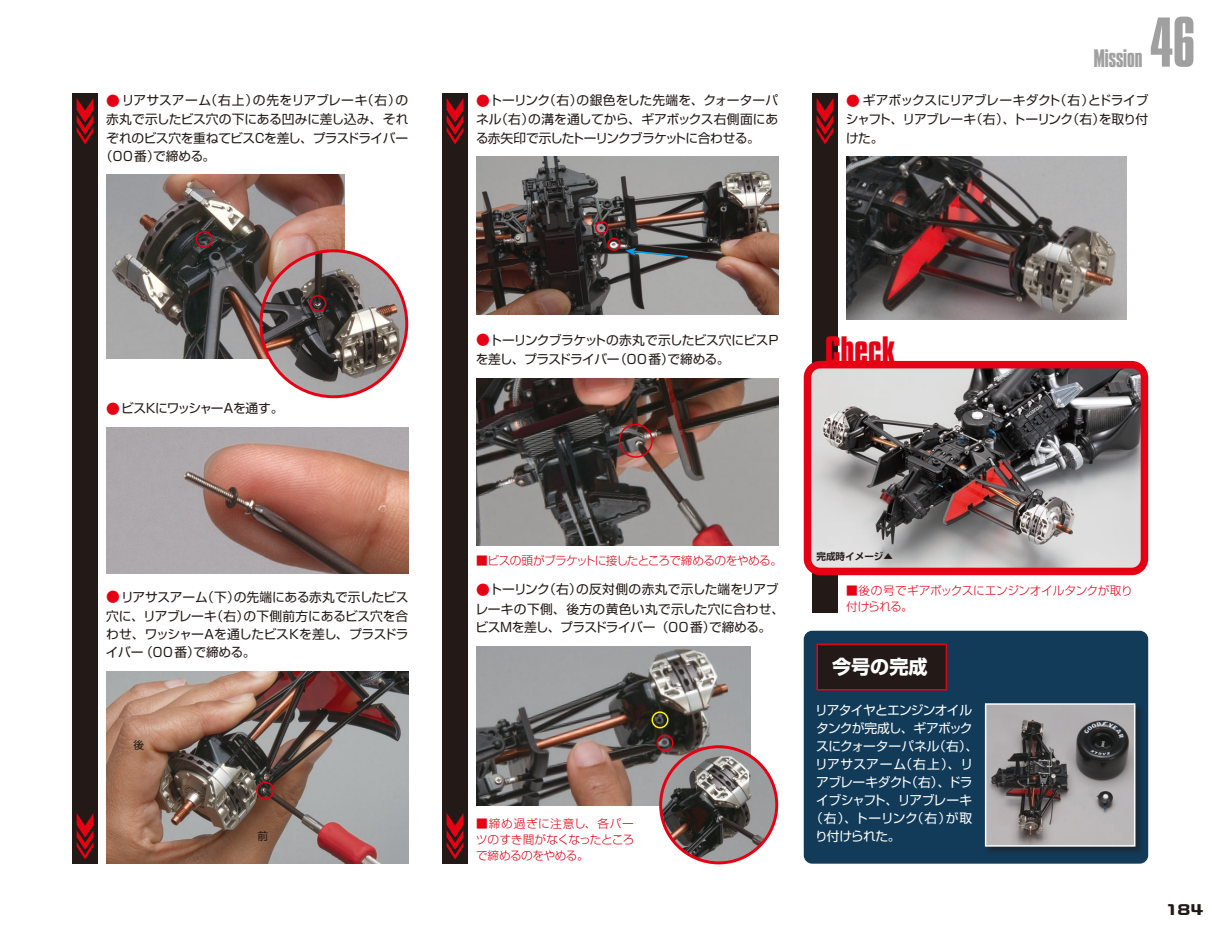
<style>
.page{position:relative;width:1212px;height:936px;background:#fff}
.page>*{position:absolute;margin:0;border:0;box-sizing:border-box;transform-origin:0 0}
.t1{font:61.05px "Press Gothic";color:#a0a0a1}
.t2{font:700 34.05px "Compacta BT";color:#e60013}
.t3{font:21.75px "Press Gothic";color:#a0a0a1}
.t4{font:700 19.2px "Shin Go Pro";color:#fff}
.t5{font:700 13.2px "Ro G San Srf Std";color:#231916;scale:1.25 1}
.t6{font:12.75px/19.6px "Shin Go Pro";letter-spacing:-.03em;color:#231916}
.t7{font:12.75px "Shin Go Pro";letter-spacing:-.045em;color:#fff}
.t8{font:12.75px/19.6px "Shin Go Pro";letter-spacing:-.005em;color:#231916}
.t9{font:12.75px "Shin Go Pro";letter-spacing:-.05em;color:#231916}
.t10{font:12.75px/19.6px "Shin Go Pro";letter-spacing:-.01em;color:#231916}
.t11{font:12.75px/19.6px "Shin Go Pro";letter-spacing:.02em;color:#231916}
.t12{font:12.75px "Shin Go Pro";letter-spacing:-.13em;color:#231916}
.t13{font:12.75px "Shin Go Pro";letter-spacing:-.015em;color:#fff}
.t14{font:12.75px "Shin Go Pro";letter-spacing:.025em;color:#fff}
.t15{font:300 11.7px/15.9px "Shin Go Pro";letter-spacing:-.035em;color:#e60013;text-align:justify}
.t16{font:300 11.7px "Shin Go Pro";letter-spacing:-.055em;color:#e60013}
.t17{font:10.65px "Shin Go Pro";color:#231916}
.t18{font:700 9.6px "Shin Go Pro De";color:#231916}
.s1{font-size:13.8px;color:#e60013}
</style>
<div class="page">
<div style="left:442px;top:94px;width:26px;height:769px;background:#231916"></div>
<div style="left:812px;top:94px;width:26px;height:519px;background:#231916"></div>
<div style="left:804px;top:630px;width:344px;height:233px;background:#113b58;border-radius:9px"></div>
<div style="left:817px;top:644px;width:129px;height:45px;background:#231916"></div>
<div style="left:816px;top:643px;width:131px;height:47px;border:2px solid #e60013"></div>
<div style="left:984px;top:702px;width:160px;height:153px;background:#231916;opacity:.5"></div>
<img style="left:987px;top:705px;width:146px;height:139px">
<div style="left:985px;top:703px;width:150px;height:143px;border:1px solid #fff"></div>
<div style="left:72px;top:94px;width:26px;height:769px;background:#231916"></div>
<svg style="left:77px;top:813px;width:16px;height:46px"></svg>
<svg style="left:447px;top:813px;width:16px;height:46px"></svg>
<svg style="left:447px;top:98px;width:16px;height:46px"></svg>
<svg style="left:77px;top:98px;width:16px;height:46px"></svg>
<svg style="left:816px;top:98px;width:17px;height:46px"></svg>
<img style="left:106px;top:671px;width:302px;height:192px">
<img style="left:846px;top:157px;width:281px;height:162px">
<img style="left:106px;top:427px;width:302px;height:146px">
<img style="left:476px;top:157px;width:302px;height:158px">
<img style="left:106px;top:175px;width:238px;height:183px">
<img style="left:476px;top:378px;width:302px;height:168px">
<img style="left:476px;top:646px;width:274px;height:159px">
<img style="left:261px;top:251px;width:146px;height:146px;border-radius:73px">
<div style="left:259px;top:249px;width:149px;height:149px;border:3px solid #e60013;border-radius:50%"></div>
<img style="left:661px;top:746px;width:116px;height:116px;border-radius:58px">
<div style="left:659px;top:745px;width:119px;height:119px;border:3px solid #e60013;border-radius:50%"></div>
<img style="left:813px;top:370px;width:326px;height:196px">
<div style="left:804px;top:361px;width:344px;height:214px;border:8px solid #e60013;border-radius:13px"></div>
<div style="left:196px;top:231px;width:17px;height:17px;border:2px solid #e60013;border-radius:50%"></div>
<div style="left:309px;top:295px;width:17px;height:17px;border:2px solid #e60013;border-radius:50%"></div>
<div style="left:256px;top:781px;width:18px;height:18px;border:2px solid #e60013;border-radius:50%"></div>
<div style="left:595px;top:221px;width:13px;height:13px;border:2px solid #e60013;border-radius:50%"></div>
<div style="left:607px;top:238px;width:13px;height:13px;border:2px solid #e60013;border-radius:50%"></div>
<div style="left:651px;top:711px;width:17px;height:17px;border:2px solid #fff100;border-radius:50%"></div>
<div style="left:656px;top:734px;width:17px;height:17px;border:2px solid #e60013;border-radius:50%"></div>
<svg style="left:625px;top:248px;width:64px;height:10px"></svg>
<div style="left:619px;top:423px;width:34px;height:35px;border:2px solid #e60013;border-radius:50%"></div>
<p class="t10" style="left:106px;top:89px;width:304px"><span class="s1">●</span>リアサスアーム（右上）の先をリアブレーキ（右）の赤丸で示したビス穴の下にある凹みに差し込み、それ</p>
<p class="t6" style="left:100px;top:127px;width:310px;line-height:18px;text-indent:6px">ぞれのビス穴を重ねてビスＣを差し、プラスドライバー（00番）で締める。</p>
<p class="t12" style="left:106px;top:398px;width:179px"><span class="s1">●</span> ビスＫにワッシャーＡを通す。</p>
<p class="t6" style="left:106px;top:585px;width:304px"><span class="s1">●</span>リアサスアーム（下）の先端にある赤丸で示したビス穴に、リアブレーキ（右）の下側前方にあるビス穴を合</p>
<p class="t6" style="left:106px;top:623px;width:304px;line-height:18.1px">わせ、ワッシャーＡを通したビスＫを差し、プラスドライバー（00番）で締める。</p>
<p class="t17" style="left:133px;top:736px;width:12px">後</p>
<p class="t17" style="left:258px;top:826px;width:12px">前</p>
<p class="t8" style="left:476px;top:89px;width:304px"><span class="s1">●</span>トーリンク（右）の銀色をした先端を、クォーターパネル（右）の溝を通してから、ギアボックス右側面にあ</p>
<p class="t9" style="left:476px;top:127px;width:286px">る赤矢印で示したトーリンクブラケットに合わせる。</p>
<h3 class="t3" style="left:1094px;top:44px;width:50px">Mission</h3>
<h1 class="t1" style="left:1150px;top:3px;width:46px">46</h1>
<p class="t6" style="left:846px;top:89px;width:304px"><span class="s1">●</span> ギアボックスにリアブレーキダクト（右）とドライブシャフト、リアブレーキ（右）、トーリンク（右）を取り付</p>
<p class="t6" style="left:846px;top:126px;width:39px">けた。</p>
<p class="t6" style="left:476px;top:328px;width:305px"><span class="s1">●</span>トーリンクブラケットの赤丸で示したビス穴にビスＰを差し、プラスドライバー（00 番）で締める。</p>
<h2 class="t2" style="left:825px;top:329px;width:72px">Check</h2>
<p class="t16" style="left:476px;top:550px;width:307px">■ビスの頭がブラケットに接したところで締めるのをやめる。</p>
<p class="t11" style="left:475px;top:578px;width:310px"><span class="s1">●</span>トーリンク（右）の反対側の赤丸で示した端をリアブレーキの下側、後方の黄色い丸で示した穴に合わせ、</p>
<p class="t9" style="left:475px;top:616px;width:297px">ビスＭを差し、プラスドライバー（00 番）で締める。</p>
<p class="t15" style="left:476px;top:814px;width:160px">■締め過ぎに注意し、各パーツのすき間がなくなったところで締めるのをやめる。</p>
<p class="t18" style="left:816px;top:548px;width:78px">完成時イメージ▲</p>
<p class="t15" style="left:846px;top:581px;width:288px">■後の号でギアボックスにエンジンオイルタンクが取り付けられる。</p>
<h3 class="t4" style="left:832px;top:652px;width:97px">今号の完成</h3>
<p class="t7" style="left:815px;top:699px;width:158px">リアタイヤとエンジンオイル</p>
<p class="t7" style="left:816px;top:717px;width:158px">タンクが完成し、ギアボック</p>
<p class="t13" style="left:816px;top:735px;width:164px">スにクォーターパネル（右）、</p>
<p class="t14" style="left:815px;top:753px;width:159px">リアサスアーム（右上）、リ</p>
<p class="t7" style="left:816px;top:771px;width:158px">アブレーキダクト（右）、ドラ</p>
<p class="t7" style="left:816px;top:789px;width:158px">イブシャフト、リアブレーキ</p>
<p class="t7" style="left:810px;top:807px;width:163px">（右）、トーリンク（右）が取</p>
<p class="t7" style="left:815px;top:825px;width:87px">り付けられた。</p>
<p class="t5" style="left:1166px;top:900px;width:31px">184</p>
</div>
